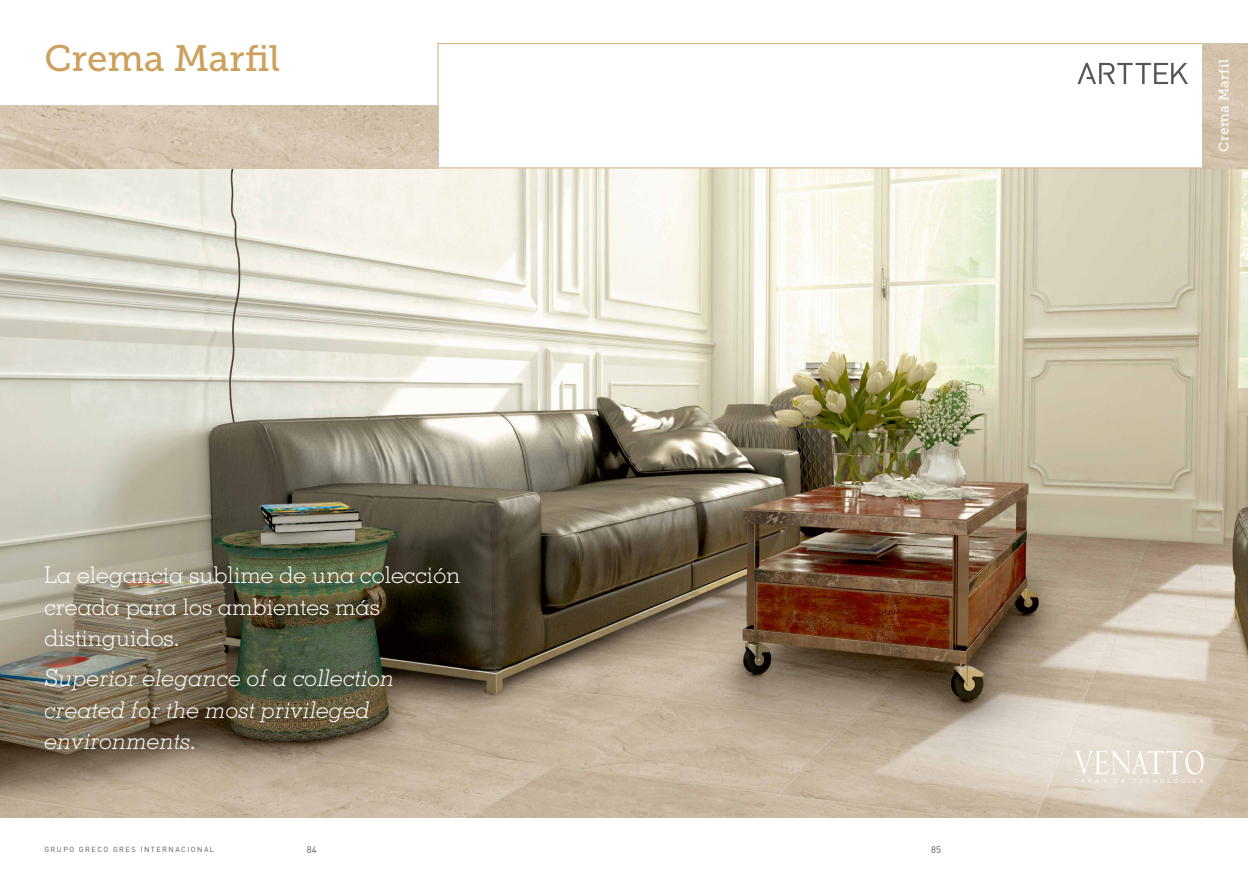
<style>
.page{position:relative;width:1248px;height:882px;background:#fff}
.page>*{position:absolute;margin:0;border:0;box-sizing:border-box;transform-origin:0 0}
.t1{font:36.7px "Museo Slab 500";color:#cca15d}
.t2{font:300 23.1px/31.4px "Memphis";color:#fff}
.t3{font:italic 300 23.1px/31.4px "Memphis";color:#fff}
.t4{font:13.6px "Museo Slab 500";letter-spacing:.03em;color:#fff}
.t5{font:9.4px "DIN Pro";color:#565656}
.t6{font:7.3px "DIN Pro";letter-spacing:.2em;color:#565656}
</style>
<div class="page">
<img style="left:0;top:168px;width:1247px;height:649px">
<svg style="left:437px;top:43px;width:764px;height:125px"></svg>
<img style="left:0;top:106px;width:438px;height:62px">
<svg style="left:1074px;top:750px;width:129px;height:33px;background:#e8e1d7"></svg>
<img style="left:1201px;top:43px;width:46px;height:125px">
<svg style="left:1077px;top:63px;width:110px;height:21px"></svg>
<h1 class="t1" style="left:44px;top:38px;width:237px">Crema Marfil</h1>
<p class="t2" style="left:44px;top:559px;width:417px">La elegancia sublime de una colección creada para los ambientes más distinguidos.</p>
<p class="t3" style="left:44px;top:662px;width:351px">Superior elegance of a collection created for the most privileged environments.</p>
<p class="t6" style="left:44px;top:844px;width:171px">GRUPO GRECO GRES INTERNACIONAL</p>
<p class="t5" style="left:307px;top:843px;width:11px">84</p>
<p class="t5" style="left:931px;top:843px;width:11px">85</p>
<p class="t4" style="left:1215px;top:152px;width:94px;rotate:-90deg">Crema Marfil</p>
</div>
